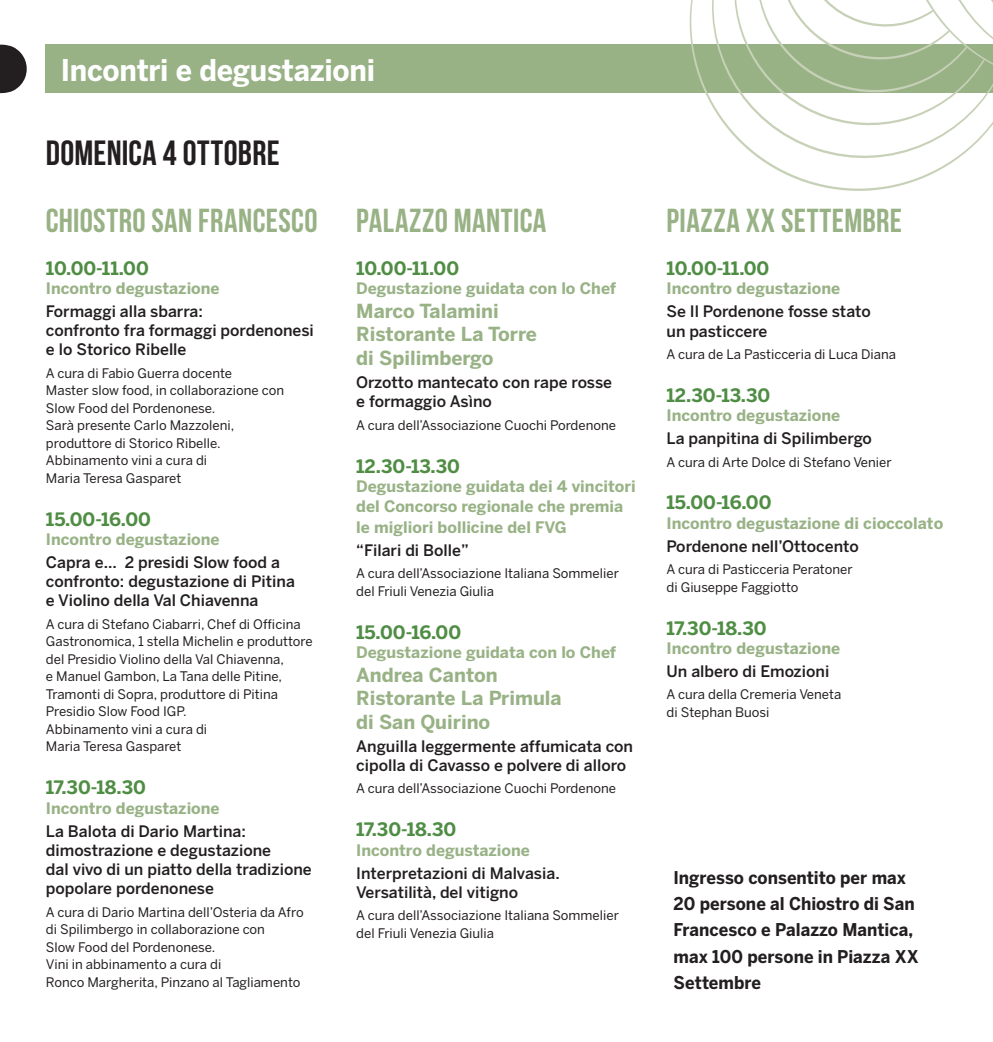
<style>
.page{position:relative;width:993px;height:1042px;background:#fff}
.page>*{position:absolute;margin:0;border:0;box-sizing:border-box;transform-origin:0 0}
._0_GIORNO{font:700 35px "Bebas Neue";letter-spacing:.005em;color:#231f20}
._1_luogo{font:700 33.25px "Bebas Neue";letter-spacing:.01em;color:#98b286}
.t1{font:700 29.75px "Benton Sans";letter-spacing:-.01em;color:#fff;scale:.95 1}
._7_Chef_verde{font:700 19.25px/22.8px "Benton Sans";color:#98b286}
._2_ora{font:700 18.38px "Benton Sans";color:#4f8d44}
.t2{font:700 17.5px/26.2px "Benton Sans";color:#231f20;scale:.95 1}
._4_titolo{font:500 15.75px/19.2px "Benton Sans";color:#231f20}
._3_incontro_degustaz{font:700 15.75px "Benton Sans";color:#98b286}
._5_A_cura_di{font:13.12px/17.5px "Benton Sans";color:#231f20}
</style>
<div class="page">
<div style="left:45px;top:45px;width:947px;height:48px;background:#98b286"></div>
<svg style="left:0;top:45px;width:27px;height:48px"></svg>
<svg style="left:668px;top:0;width:262px;height:191px"></svg>
<svg style="left:698px;top:0;width:282px;height:175px"></svg>
<svg style="left:728px;top:0;width:264px;height:139px"></svg>
<p class="t1" style="left:61px;top:52px;width:332px">Incontri e degustazioni</p>
<p class="_0_GIORNO" style="left:46px;top:134px;width:235px">DOMENICA 4 OTTOBRE</p>
<p class="_1_luogo" style="left:46px;top:202px;width:273px">CHIOSTRO SAN FRANCESCO</p>
<p class="_2_ora" style="left:46px;top:257px;width:104px">10.00-11.00</p>
<p class="_3_incontro_degustaz" style="left:46px;top:279px;width:175px">Incontro degustazione</p>
<p class="_4_titolo" style="left:46px;top:301px;width:269px">Formaggi alla sbarra:<br>confronto fra formaggi pordenonesi e lo Storico Ribelle</p>
<p class="_5_A_cura_di" style="left:46px;top:364px;width:240px">A cura di Fabio Guerra docente<br>Master slow food, in collaborazione con<br>Slow Food del Pordenonese.<br>Sarà presente Carlo Mazzoleni, produttore di Storico Ribelle.<br>Abbinamento vini a cura di<br>Maria Teresa Gasparet</p>
<p class="_2_ora" style="left:46px;top:508px;width:106px">15.00-16.00</p>
<p class="_3_incontro_degustaz" style="left:46px;top:530px;width:175px">Incontro degustazione</p>
<p class="_4_titolo" style="left:46px;top:552px;width:250px">Capra e… 2 presidi Slow food a confronto: degustazione di Pitina e Violino della Val Chiavenna</p>
<p class="_5_A_cura_di" style="left:46px;top:615px;width:268px">A cura di Stefano Ciabarri, Chef di Officina Gastronomica, 1 stella Michelin e produttore del Presidio Violino della Val Chiavenna,<br>e Manuel Gambon, La Tana delle Pitine, Tramonti di Sopra, produttore di Pitina Presidio Slow Food IGP.<br>Abbinamento vini a cura di<br>Maria Teresa Gasparet</p>
<p class="_2_ora" style="left:46px;top:777px;width:102px">17.30-18.30</p>
<p class="_3_incontro_degustaz" style="left:46px;top:798px;width:175px">Incontro degustazione</p>
<p class="_4_titolo" style="left:46px;top:821px;width:267px">La Balota di Dario Martina: dimostrazione e degustazione<br>dal vivo di un piatto della tradizione popolare pordenonese</p>
<p class="_5_A_cura_di" style="left:46px;top:903px;width:259px">A cura di Dario Martina dell’Osteria da Afro di Spilimbergo in collaborazione con<br>Slow Food del Pordenonese.<br>Vini in abbinamento a cura di<br>Ronco Margherita, Pinzano al Tagliamento</p>
<p class="_1_luogo" style="left:356px;top:202px;width:192px">PALAZZO MANTICA</p>
<p class="_2_ora" style="left:356px;top:257px;width:104px">10.00-11.00</p>
<p class="_3_incontro_degustaz" style="left:356px;top:279px;width:261px">Degustazione guidata con lo Chef</p>
<p class="_7_Chef_verde" style="left:356px;top:300px;width:182px">Marco Talamini<br>Ristorante La Torre</p>
<p class="_7_Chef_verde" style="left:356px;top:346px;width:139px">di Spilimbergo</p>
<p class="_4_titolo" style="left:356px;top:372px;width:257px">Orzotto mantecato con rape rosse e formaggio Asìno</p>
<p class="_5_A_cura_di" style="left:356px;top:416px;width:261px">A cura dell’Associazione Cuochi Pordenone</p>
<p class="_2_ora" style="left:356px;top:455px;width:105px">12.30-13.30</p>
<p class="_3_incontro_degustaz" style="left:356px;top:477px;width:281px">Degustazione guidata dei 4 vincitori</p>
<p class="_3_incontro_degustaz" style="left:356px;top:497px;width:268px">del Concorso regionale che premia</p>
<p class="_3_incontro_degustaz" style="left:356px;top:518px;width:212px">le migliori bollicine del FVG</p>
<p class="_4_titolo" style="left:356px;top:540px;width:114px">“Filari di Bolle”</p>
<p class="_5_A_cura_di" style="left:356px;top:564px;width:264px">A cura dell’Associazione Italiana Sommelier del Friuli Venezia Giulia</p>
<p class="_2_ora" style="left:356px;top:621px;width:106px">15.00-16.00</p>
<p class="_3_incontro_degustaz" style="left:356px;top:643px;width:261px">Degustazione guidata con lo Chef</p>
<p class="_7_Chef_verde" style="left:356px;top:663px;width:207px">Andrea Canton<br>Ristorante La Primula</p>
<p class="_7_Chef_verde" style="left:356px;top:710px;width:135px">di San Quirino</p>
<p class="_4_titolo" style="left:356px;top:736px;width:278px">Anguilla leggermente affumicata con cipolla di Cavasso e polvere di alloro</p>
<p class="_5_A_cura_di" style="left:356px;top:780px;width:261px">A cura dell’Associazione Cuochi Pordenone</p>
<p class="_2_ora" style="left:356px;top:818px;width:102px">17.30-18.30</p>
<p class="_3_incontro_degustaz" style="left:356px;top:840px;width:175px">Incontro degustazione</p>
<p class="_4_titolo" style="left:356px;top:863px;width:205px">Interpretazioni di Malvasia.<br>Versatilità, del vitigno</p>
<p class="_5_A_cura_di" style="left:356px;top:906px;width:264px">A cura dell’Associazione Italiana Sommelier del Friuli Venezia Giulia</p>
<p class="_1_luogo" style="left:666px;top:202px;width:237px">PIAZZA XX SETTEMBRE</p>
<p class="_2_ora" style="left:666px;top:257px;width:104px">10.00-11.00</p>
<p class="_3_incontro_degustaz" style="left:666px;top:279px;width:175px">Incontro degustazione</p>
<p class="_4_titolo" style="left:666px;top:302px;width:206px">Se Il Pordenone fosse stato un pasticcere</p>
<p class="_5_A_cura_di" style="left:666px;top:345px;width:231px">A cura de La Pasticceria di Luca Diana</p>
<p class="_2_ora" style="left:666px;top:384px;width:105px">12.30-13.30</p>
<p class="_3_incontro_degustaz" style="left:666px;top:406px;width:175px">Incontro degustazione</p>
<p class="_4_titolo" style="left:666px;top:428px;width:207px">La panpitina di Spilimbergo</p>
<p class="_5_A_cura_di" style="left:666px;top:453px;width:226px">A cura di Arte Dolce di Stefano Venier</p>
<p class="_2_ora" style="left:666px;top:492px;width:106px">15.00-16.00</p>
<p class="_3_incontro_degustaz" style="left:666px;top:513px;width:278px">Incontro degustazione di cioccolato</p>
<p class="_4_titolo" style="left:666px;top:536px;width:194px">Pordenone nell’Ottocento</p>
<p class="_5_A_cura_di" style="left:666px;top:560px;width:188px">A cura di Pasticceria Peratoner di Giuseppe Faggiotto</p>
<p class="_2_ora" style="left:666px;top:617px;width:102px">17.30-18.30</p>
<p class="_3_incontro_degustaz" style="left:666px;top:639px;width:175px">Incontro degustazione</p>
<p class="_4_titolo" style="left:666px;top:661px;width:164px">Un albero di Emozioni</p>
<p class="_5_A_cura_di" style="left:666px;top:685px;width:176px">A cura della Cremeria Veneta di Stephan Buosi</p>
<p class="t2" style="left:673px;top:864px;width:260px">Ingresso consentito per max<br>20 persone al Chiostro di San<br>Francesco e Palazzo Mantica, max 100 persone in Piazza XX<br>Settembre</p>
</div>
